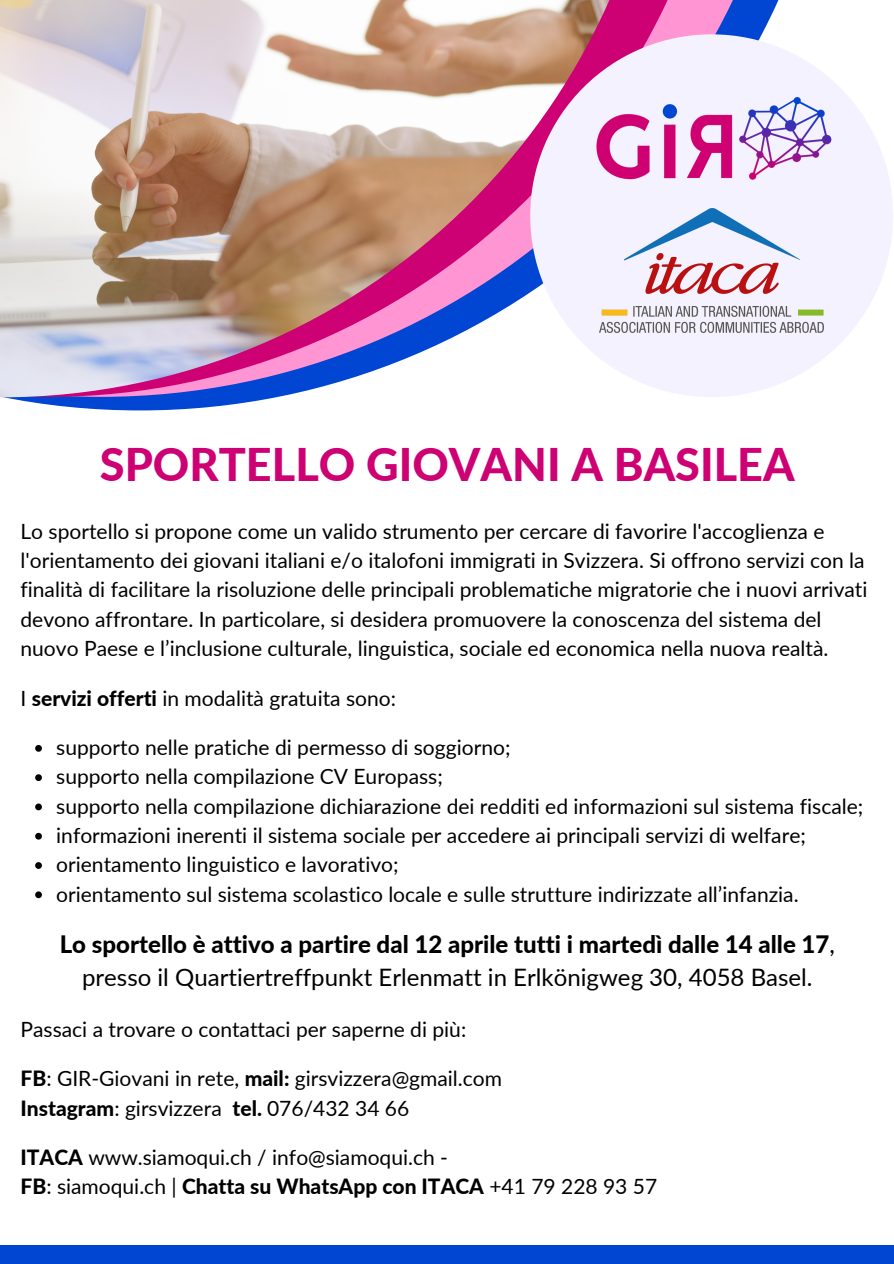
<style>
.page{position:relative;width:894px;height:1264px;background:#fff}
.page>*{position:absolute;margin:0;border:0;box-sizing:border-box;transform-origin:0 0}
.t1{font:800 45px "Lato";color:#cd0173}
.t2{font:800 24px "Lato";color:#000}
.t3{font:24px "Lato";color:#000}
.t4{font:21px/29.2px "Lato";color:#000}
.t5{font:800 21px "Lato";color:#000}
.s1{font-weight:800}
.s2{font-weight:400}
</style>
<div class="page">
<svg style="left:0;top:72px;width:839px;height:338px"></svg>
<img style="left:0;top:0;width:665px;height:397px">
<div style="left:530px;top:34px;width:362px;height:363px;background:#f3f2fe;border-radius:50%"></div>
<svg style="left:35px;top:745px;width:7px;height:6px"></svg>
<svg style="left:35px;top:774px;width:7px;height:7px"></svg>
<svg style="left:35px;top:803px;width:7px;height:7px"></svg>
<svg style="left:35px;top:832px;width:7px;height:7px"></svg>
<svg style="left:35px;top:862px;width:7px;height:6px"></svg>
<svg style="left:35px;top:891px;width:7px;height:7px"></svg>
<img style="left:596px;top:97px;width:236px;height:83px">
<img style="left:584px;top:208px;width:254px;height:138px">
<div style="left:0;top:1244px;width:893px;height:19px;background:#0146d3"></div>
<p class="t1" style="left:100px;top:437px;width:696px">SPORTELLO GIOVANI A BASILEA</p>
<p class="t4" style="left:21px;top:516px;width:848px">Lo sportello si propone come un valido strumento per cercare di favorire l'accoglienza e l'orientamento dei giovani italiani e/o italofoni immigrati in Svizzera. Si offrono servizi con la finalità di facilitare la risoluzione delle principali problematiche migratorie che i nuovi arrivati devono affrontare. In particolare, si desidera promuovere la conoscenza del sistema del nuovo Paese e l’inclusione culturale, linguistica, sociale ed economica nella nuova realtà.</p>
<p class="t4" style="left:21px;top:682px;width:377px">I <span class="s1">servizi offerti</span> in modalità gratuita sono:</p>
<p class="t4" style="left:56px;top:732px;width:455px">supporto nelle pratiche di permesso di soggiorno;</p>
<p class="t4" style="left:56px;top:761px;width:388px">supporto nella compilazione CV Europass;</p>
<p class="t4" style="left:56px;top:791px;width:808px">supporto nella compilazione dichiarazione dei redditi ed informazioni sul sistema fiscale;</p>
<p class="t4" style="left:56px;top:820px;width:751px">informazioni inerenti il sistema sociale per accedere ai principali servizi di welfare;</p>
<p class="t4" style="left:56px;top:849px;width:344px">orientamento linguistico e lavorativo;</p>
<p class="t4" style="left:56px;top:878px;width:743px">orientamento sul sistema scolastico locale e sulle strutture indirizzate all’infanzia.</p>
<p class="t2" style="left:60px;top:929px;width:776px">Lo sportello è attivo a partire dal 12 aprile tutti i martedì dalle 14 alle 17<span class="s2">,</span></p>
<p class="t3" style="left:82px;top:962px;width:731px">presso il Quartiertreffpunkt Erlenmatt in Erlkönigweg 30, 4058 Basel.</p>
<p class="t4" style="left:21px;top:1013px;width:447px">Passaci a trovare o contattaci per saperne di più:</p>
<p class="t4" style="left:21px;top:1063px;width:483px"><span class="s1">FB</span>: GIR-Giovani in rete, <span class="s1">mail:</span> girsvizzera@gmail.com</p>
<p class="t4" style="left:21px;top:1092px;width:390px"><span class="s1">Instagram</span>: girsvizzera <span class="s1">tel.</span> 076/432 34 66</p>
<p class="t4" style="left:21px;top:1142px;width:429px"><span class="s1">ITACA</span> www.siamoqui.ch / info@siamoqui.ch -</p>
<p class="t5" style="left:21px;top:1173px;width:638px">FB<span class="s2">: siamoqui.ch |</span> Chatta su WhatsApp con ITACA <span class="s2">+41 79 228 93 57</span></p>
</div>
